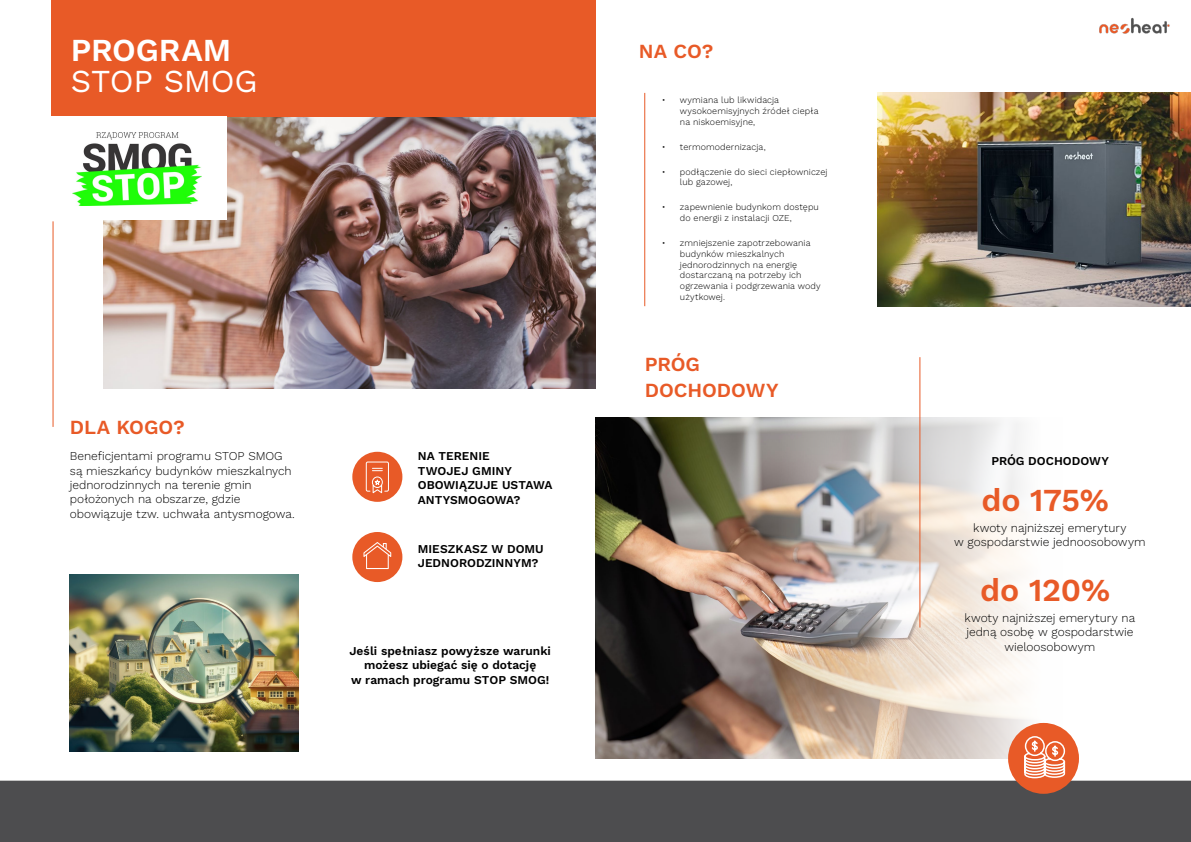
<style>
.page{position:relative;width:1191px;height:842px;background:#fff}
.page>*{position:absolute;margin:0;border:0;box-sizing:border-box;transform-origin:0 0}
.t1{font:600 32px "Work Sans";letter-spacing:-.01em;color:#e85a27}
.t2{font:32px "Work Sans";letter-spacing:-.01em;color:#fff}
.t3{font:600 32px "Work Sans";letter-spacing:-.005em;color:#fff}
.t4{font:600 20px/26.3px "Work Sans";letter-spacing:-.005em;color:#e85a27}
.t5{font:300 12px/14.4px "Work Sans";letter-spacing:-.005em;color:#000;text-align:center}
.t6{font:600 12px/14.4px "Work Sans";color:#000}
.t7{font:300 9px/10.8px "Work Sans";letter-spacing:.01em;color:#000}
</style>
<div class="page">
<div style="left:0;top:780px;width:1191px;height:62px;background:#4d4d4f"></div>
<img style="left:1099px;top:17px;width:71px;height:17px">
<img style="left:103px;top:116px;width:492px;height:272px">
<div style="left:352px;top:452px;width:50px;height:50px;background:#e85a27;border-radius:50%"></div>
<div style="left:352px;top:532px;width:50px;height:50px;background:#e85a27;border-radius:50%"></div>
<svg style="left:363px;top:542px;width:28px;height:27px"></svg>
<div style="left:366px;top:461px;width:23px;height:31px;border:1px solid #fff;border-radius:2px"></div>
<svg style="left:371px;top:468px;width:12px;height:26px"></svg>
<hr style="left:53px;top:221px;width:1px;height:206px;background:#e85a27">
<img style="left:70px;top:575px;width:228px;height:176px">
<div style="left:51px;top:0;width:544px;height:116px;background:#e85a27"></div>
<div style="left:51px;top:116px;width:176px;height:104px;background:#fff"></div>
<img style="left:72px;top:132px;width:130px;height:74px">
<img style="left:595px;top:418px;width:467px;height:340px">
<img style="left:877px;top:93px;width:314px;height:213px">
<hr style="left:644px;top:93px;width:1px;height:213px;background:#e85a27">
<hr style="left:919px;top:357px;width:1px;height:270px;background:#e85a27">
<div style="left:1008px;top:723px;width:71px;height:71px;background:#e85a27;border-radius:50%"></div>
<svg style="left:1024px;top:736px;width:41px;height:43px"></svg>
<h1 class="t3" style="left:71px;top:26px;width:162px">PROGRAM</h1>
<h1 class="t2" style="left:71px;top:57px;width:188px">STOP SMOG</h1>
<h2 class="t4" style="left:70px;top:413px;width:116px">DLA KOGO?</h2>
<h3 class="t5" style="left:70px;top:449px;width:226px;text-align:left">Beneficjentami programu STOP SMOG są mieszkańcy budynków mieszkalnych jednorodzinnych na terenie gmin położonych na obszarze, gdzie obowiązuje tzw. uchwała antysmogowa.</h3>
<h3 class="t6" style="left:418px;top:449px;width:136px">NA TERENIE<br>TWOJEJ GMINY<br>OBOWIĄZUJE USTAWA<br>ANTYSMOGOWA?</h3>
<h3 class="t6" style="left:418px;top:541px;width:127px">MIESZKASZ W DOMU<br>JEDNORODZINNYM?</h3>
<h3 class="t6" style="left:349px;top:643px;width:203px;text-align:center">Jeśli spełniasz powyższe warunki możesz ubiegać się o dotację<br>w ramach programu STOP SMOG!</h3>
<h2 class="t4" style="left:639px;top:38px;width:76px">NA CO?</h2>
<p class="t7" style="left:680px;top:94px;width:140px;text-indent:-18px">• wymiana lub likwidacja wysokoemisyjnych źródeł ciepła na niskoemisyjne,</p>
<p class="t7" style="left:662px;top:141px;width:105px">• termomodernizacja,</p>
<p class="t7" style="left:680px;top:166px;width:149px;text-indent:-18px">• podłączenie do sieci ciepłowniczej lub gazowej,</p>
<p class="t7" style="left:680px;top:202px;width:140px;text-indent:-18px">• zapewnienie budynkom dostępu do energii z instalacji OZE,</p>
<p class="t7" style="left:680px;top:237px;width:142px;text-indent:-18px">• zmniejszenie zapotrzebowania budynków mieszkalnych jednorodzinnych na energię dostarczaną na potrzeby ich ogrzewania i podgrzewania wody użytkowej.</p>
<h2 class="t4" style="left:645px;top:350px;width:135px">PRÓG<br>DOCHODOWY</h2>
<h3 class="t6" style="left:991px;top:453px;width:119px">PRÓG DOCHODOWY</h3>
<h1 class="t1" style="left:981px;top:476px;width:129px">do 175%</h1>
<h3 class="t5" style="left:954px;top:520px;width:193px">kwoty najniższej emerytury<br>w gospodarstwie jednoosobowym</h3>
<h1 class="t1" style="left:980px;top:566px;width:131px">do 120%</h1>
<h3 class="t5" style="left:964px;top:610px;width:172px">kwoty najniższej emerytury na jedną osobę w gospodarstwie wieloosobowym</h3>
</div>
